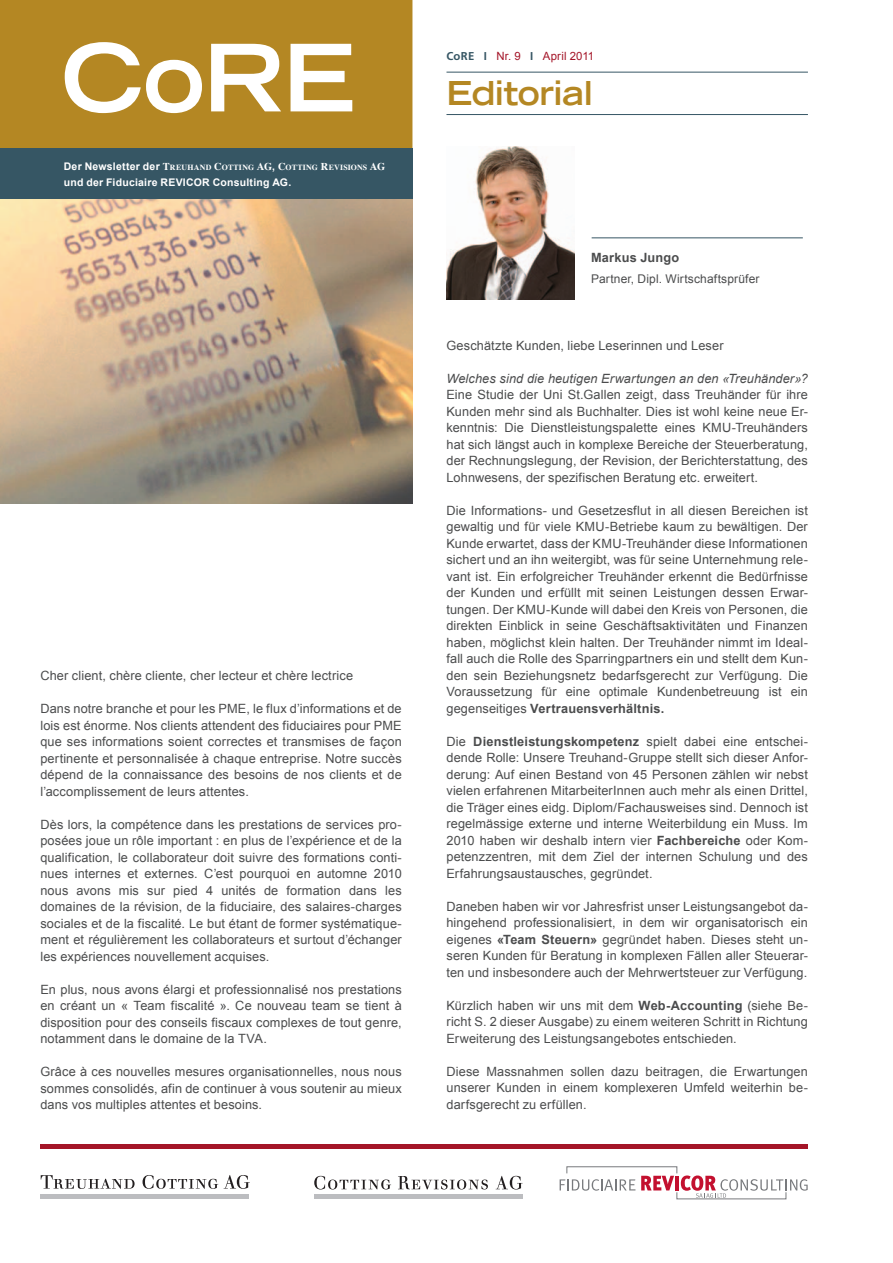
<style>
.page{position:relative;width:893px;height:1263px;background:#fff}
.page>*{position:absolute;margin:0;border:0;box-sizing:border-box;transform-origin:0 0}
.t1{font:700 expanded 93px "Trade Gothic LT Std";color:#fff}
.t2{font:700 expanded 33px "Trade Gothic LT Std";letter-spacing:-.015em;color:#b48723}
.t3{font:12.75px/16.5px "Arial";letter-spacing:.01em;color:#4b4c4d;text-align:justify}
.t4{font:italic 12.75px "Arial";letter-spacing:.005em;color:#4b4c4d}
.t5{font:700 12.75px "Arial";letter-spacing:.015em;color:#4b4c4d}
.t6{font:12px "Arial";letter-spacing:.01em;color:#4b4c4d}
.t7{font:11.4px "Arial";letter-spacing:.015em;color:#a41528}
.t8{font:700 10.5px "Arial";letter-spacing:.02em;color:#fff}
.t9{font:700 7.8px "Times";letter-spacing:.02em;color:#fff}
.s1{font-family:"Arial";font-size:10.5px}
.s2{font-size:10.5px}
.s3{font-family:"Frutiger";font-weight:700;color:#365664}
.s4{font-weight:700}
</style>
<div class="page">
<div style="left:0;top:0;width:412px;height:149px;background:#b48723"></div>
<svg style="left:314px;top:1176px;width:77px;height:13px"></svg>
<svg style="left:398px;top:1176px;width:90px;height:13px"></svg>
<svg style="left:496px;top:1176px;width:27px;height:13px"></svg>
<div style="left:314px;top:1194px;width:208px;height:5px;background:#bcbdc0"></div>
<svg style="left:41px;top:1175px;width:94px;height:14px"></svg>
<svg style="left:143px;top:1175px;width:75px;height:14px"></svg>
<svg style="left:224px;top:1175px;width:26px;height:14px"></svg>
<div style="left:40px;top:1194px;width:209px;height:5px;background:#bcbdc0"></div>
<svg style="left:560px;top:1166px;width:248px;height:33px"></svg>
<hr style="left:446px;top:72px;width:362px;height:1px;background:#365664">
<hr style="left:446px;top:114px;width:362px;height:1px;background:#365664">
<div style="left:0;top:149px;width:412px;height:51px;background:#365664"></div>
<img style="left:0;top:200px;width:412px;height:304px">
<hr style="left:40px;top:1144px;width:768px;height:4px;background:#a41528">
<hr style="left:592px;top:238px;width:211px;height:1px;background:#365664">
<img style="left:446px;top:147px;width:128px;height:153px">
<h1 class="t1" style="left:62px;top:17px;width:295px">CoRE</h1>
<p class="t9" style="left:64px;top:160px;width:315px"><span class="s1">Der Newsletter der</span> <span class="s2">T</span>REUHAND <span class="s2">C</span>OTTING <span class="s2">AG</span><span class="s1">,</span> <span class="s2">C</span>OTTING <span class="s2">R</span>EVISIONS <span class="s2">AG</span></p>
<p class="t8" style="left:64px;top:176px;width:229px">und der Fiduciaire REVICOR Consulting AG.</p>
<p class="t3" style="left:40px;top:667px;width:314px">Cher client, chère cliente, cher lecteur et chère lectrice</p>
<p class="t3" style="left:40px;top:700px;width:363px">Dans notre branche et pour les PME, le flux d’informations et de lois est énorme. Nos clients attendent des fiduciaires pour PME que ses informations soient correctes et transmises de façon pertinente et personnalisée à chaque entreprise. Notre succès dépend de la connaissance des besoins de nos clients et de l’accomplissement de leurs attentes.</p>
<p class="t3" style="left:40px;top:816px;width:363px">Dès lors, la compétence dans les prestations de services pro&shy;posées joue un rôle important : en plus de l’expérience et de la qualification, le collaborateur doit suivre des formations conti&shy;nues internes et externes. C’est pourquoi en automne 2010 nous avons mis sur pied 4 unités de formation dans les domaines de la révision, de la fiduciaire, des salaires-charges sociales et de la fiscalité. Le but étant de former systématique&shy;ment et régulièrement les collaborateurs et surtout d’échanger les expériences nouvellement acquises.</p>
<p class="t3" style="left:40px;top:981px;width:363px">En plus, nous avons élargi et professionnalisé nos prestations en créant un « Team fiscalité ». Ce nouveau team se tient à disposition pour des conseils fiscaux complexes de tout genre, notamment dans le domaine de la TVA.</p>
<p class="t3" style="left:40px;top:1063px;width:363px">Grâce à ces nouvelles mesures organisationnelles, nous nous sommes consolidés, afin de continuer à vous soutenir au mieux dans vos multiples attentes et besoins.</p>
<p class="t7" style="left:446px;top:49px;width:149px"><span class="s3">CoRE I</span> Nr. 9 <span class="s3">I</span> April 2011</p>
<h2 class="t2" style="left:446px;top:71px;width:148px">Editorial</h2>
<p class="t5" style="left:591px;top:250px;width:90px">Markus Jungo</p>
<p class="t6" style="left:591px;top:272px;width:170px">Partner, Dipl. Wirtschaftsprüfer</p>
<p class="t3" style="left:446px;top:337px;width:279px">Geschätzte Kunden, liebe Leserinnen und Leser</p>
<p class="t4" style="left:446px;top:371px;width:363px">Welches sind die heutigen Erwartungen an den «Treuhänder»?</p>
<p class="t3" style="left:446px;top:387px;width:363px">Eine Studie der Uni St.Gallen zeigt, dass Treuhänder für ihre Kunden mehr sind als Buchhalter. Dies ist wohl keine neue Er&shy;kenntnis: Die Dienstleistungspalette eines KMU-Treuhänders hat sich längst auch in komplexe Bereiche der Steuerberatung, der Rechnungslegung, der Revision, der Berichterstattung, des Lohnwesens, der spezifischen Beratung etc. erweitert.</p>
<p class="t3" style="left:446px;top:502px;width:363px">Die Informations- und Gesetzesflut in all diesen Bereichen ist gewaltig und für viele KMU-Betriebe kaum zu bewältigen. Der Kunde erwartet, dass der KMU-Treuhänder diese Informationen sichert und an ihn weitergibt, was für seine Unternehmung rele&shy;vant ist. Ein erfolgreicher Treuhänder erkennt die Bedürfnisse der Kunden und erfüllt mit seinen Leistungen dessen Erwar&shy;tungen. Der KMU-Kunde will dabei den Kreis von Personen, die direkten Einblick in seine Geschäftsaktivitäten und Finanzen haben, möglichst klein halten. Der Treuhänder nimmt im Ideal&shy;fall auch die Rolle des Sparringpartners ein und stellt dem Kun&shy;den sein Beziehungsnetz bedarfsgerecht zur Verfügung. Die Voraussetzung für eine optimale Kundenbetreuung ist ein gegenseitiges <span class="s4">Vertrauensverhältnis.</span></p>
<p class="t3" style="left:446px;top:733px;width:363px">Die <span class="s4">Dienstleistungskompetenz</span> spielt dabei eine entschei&shy;dende Rolle: Unsere Treuhand-Gruppe stellt sich dieser Anfor&shy;derung: Auf einen Bestand von 45 Personen zählen wir nebst vielen erfahrenen MitarbeiterInnen auch mehr als einen Drittel, die Träger eines eidg. Diplom/Fachausweises sind. Dennoch ist regelmässige externe und interne Weiterbildung ein Muss. Im 2010 haben wir deshalb intern vier <span class="s4">Fachbereiche</span> oder Kom&shy;petenzzentren, mit dem Ziel der internen Schulung und des Erfahrungsaustausches, gegründet.</p>
<p class="t3" style="left:446px;top:898px;width:363px">Daneben haben wir vor Jahresfrist unser Leistungsangebot da&shy;hingehend professionalisiert, in dem wir organisatorisch ein eigenes <span class="s4">«Team Steuern»</span> gegründet haben. Dieses steht un&shy;seren Kunden für Beratung in komplexen Fällen aller Steuerar&shy;ten und insbesondere auch der Mehrwertsteuer zur Verfügung.</p>
<p class="t3" style="left:446px;top:997px;width:363px">Kürzlich haben wir uns mit dem <span class="s4">Web-Accounting</span> (siehe Be&shy;richt S. 2 dieser Ausgabe) zu einem weiteren Schritt in Richtung Erweiterung des Leistungsangebotes entschieden.</p>
<p class="t3" style="left:446px;top:1063px;width:363px">Diese Massnahmen sollen dazu beitragen, die Erwartungen unserer Kunden in einem komplexeren Umfeld weiterhin be&shy;darfsgerecht zu erfüllen.</p>
</div>
